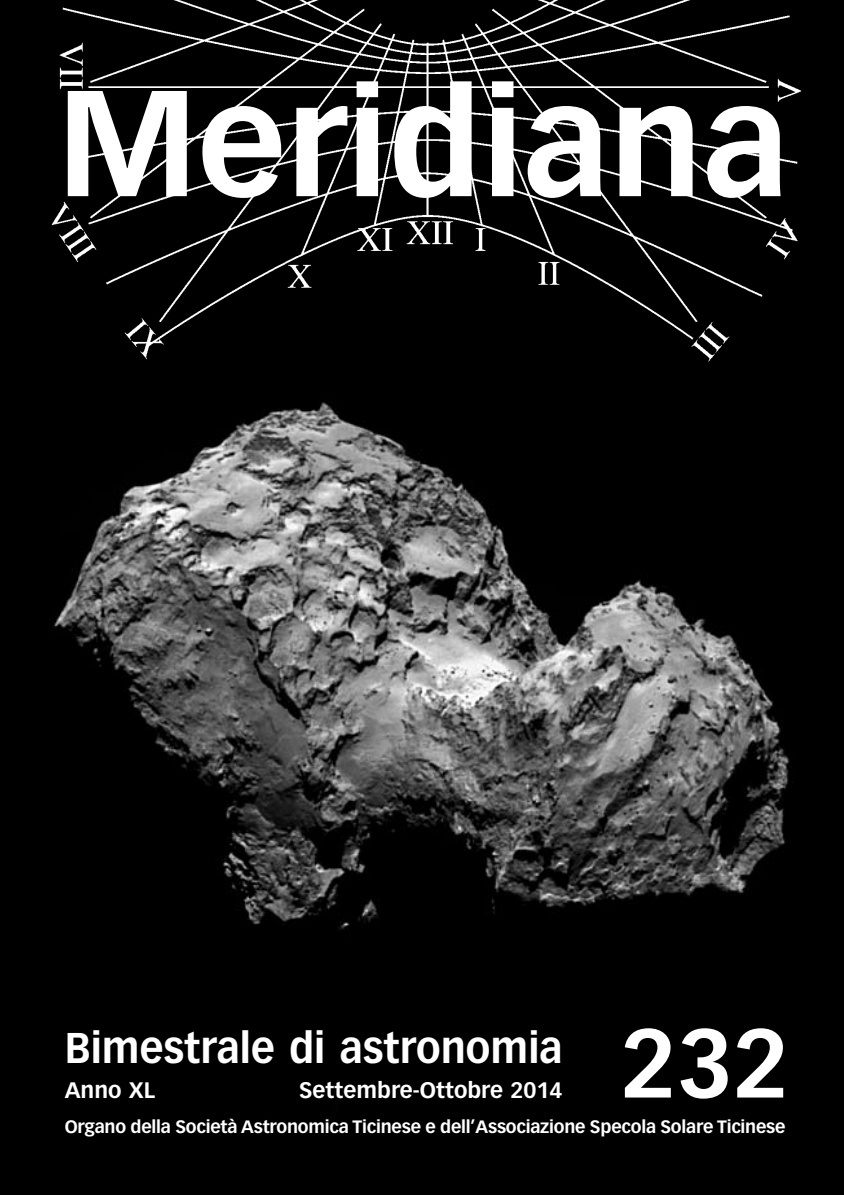
<style>
.page{position:relative;width:844px;height:1195px;background:#fff}
.page>*{position:absolute;margin:0;border:0;box-sizing:border-box;transform-origin:0 0}
.t1{font:700 147.7px "Vectora LH";color:#fff}
.t2{font:700 94.85px "Vectora LH";color:#fff}
.t3{font:700 42.18px "Vectora LH";color:#fff;scale:.95 1}
.t4{font:700 22.05px "Vectora LH";color:#fff}
.t5{font:700 17.5px "Vectora LH";letter-spacing:-.01em;color:#fff}
</style>
<div class="page">
<img style="left:0;top:0;width:844px;height:1194px">
<img style="left:34px;top:0;width:782px;height:378px">
<h1 class="t1" style="left:57px;top:81px;width:733px">Meridiana</h1>
<h2 class="t2" style="left:620px;top:1023px;width:170px">232</h2>
<p class="t5" style="left:65px;top:1119px;width:722px">Organo della Società Astronomica Ticinese e dell’Associazione Specola Solare Ticinese</p>
<h3 class="t3" style="left:65px;top:1029px;width:525px">Bimestrale di astronomia</h3>
<p class="t4" style="left:65px;top:1080px;width:92px">Anno XL</p>
<p class="t4" style="left:299px;top:1080px;width:265px">Settembre-Ottobre 2014</p>
</div>
